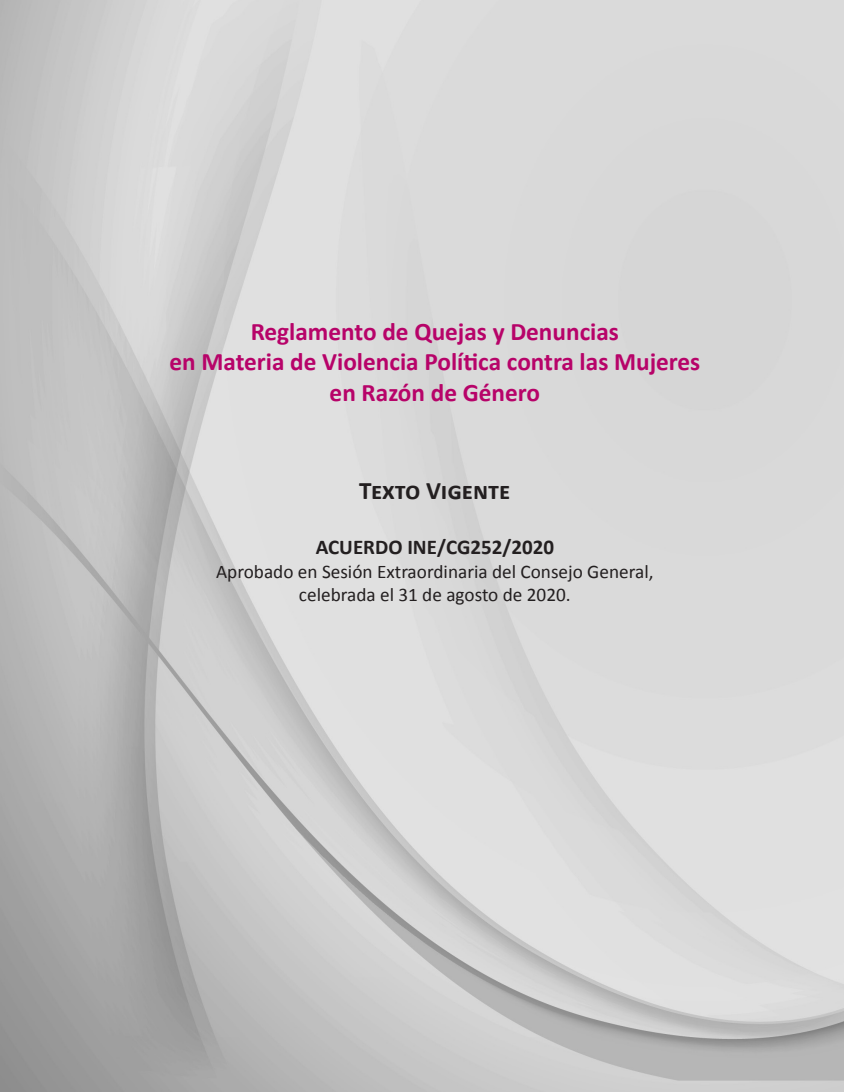
<style>
.page{position:relative;width:844px;height:1092px;background:#fff}
.page>*{position:absolute;margin:0;border:0;box-sizing:border-box;transform-origin:0 0}
.t1{font:700 25.2px "Calibri";color:#b70369}
.t2{font:700 25.2px "Calibri";color:#231f20}
.t3{font:700 21px "Calibri";color:#231f20}
.t4{font:19.25px "Calibri";color:#231f20}
</style>
<div class="page">
<img style="left:0;top:0;width:843px;height:1091px">
<p class="t1" style="left:251px;top:315px;width:369px">Reglamento de Quejas y Denuncias</p>
<p class="t1" style="left:169px;top:346px;width:532px">en Materia de Violencia Política contra las Mujeres</p>
<p class="t1" style="left:329px;top:376px;width:212px">en Razón de Género</p>
<p class="t2" style="left:359px;top:474px;width:153px">Texto Vigente</p>
<p class="t3" style="left:315px;top:534px;width:240px">ACUERDO INE/CG252/2020</p>
<p class="t4" style="left:216px;top:559px;width:439px">Aprobado en Sesión Extraordinaria del Consejo General,</p>
<p class="t4" style="left:299px;top:582px;width:273px">celebrada el 31 de agosto de 2020.</p>
</div>
